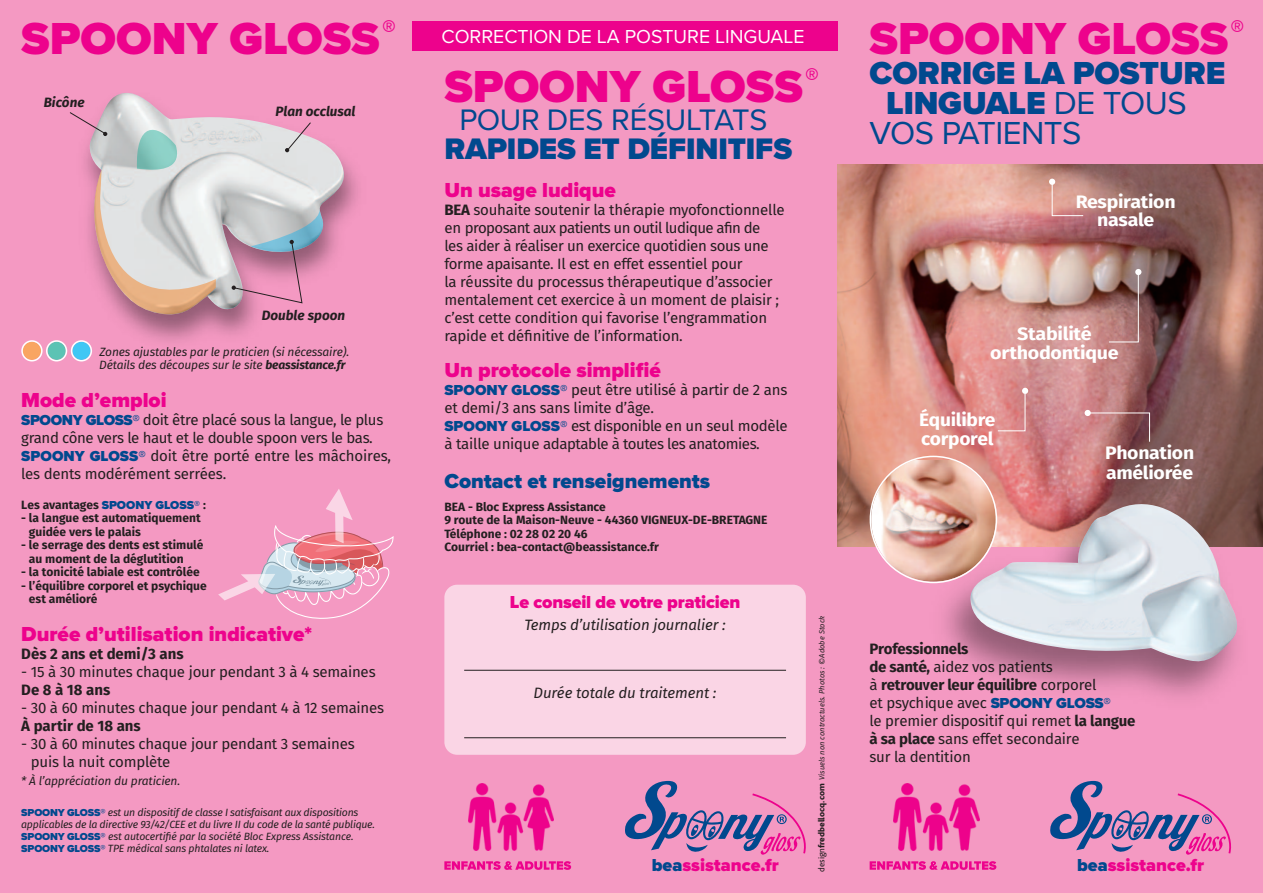
<style>
.page{position:relative;width:1263px;height:893px;background:#f499c2}
.page>*{position:absolute;margin:0;border:0;box-sizing:border-box;transform-origin:0 0}
.t1{font:900 46.5px "Proxima Nova";color:#ed028c}
.t2{font:900 33px "Proxima Nova";letter-spacing:-.005em;color:#01498e}
.t3{font:33px "Proxima Nova";letter-spacing:-.015em;color:#01498e}
.t4{font:900 30.75px "Proxima Nova";letter-spacing:-.005em;color:#01498e}
.t5{font:30.75px "Proxima Nova";letter-spacing:-.01em;color:#01498e}
.t6{font:900 21px "Proxima Nova";color:#ed028c}
.t7{font:900 21px "Proxima Nova";color:#01498e}
.t8{font:19.5px "Proxima Nova";color:#fff}
.t9{font:900 18px "Proxima Nova";color:#ed028c}
.t10{font:700 18px "Fira Sans";letter-spacing:-.015em;color:#fff;scale:1.08 1}
.t11{font:700 18px "Fira Sans";letter-spacing:-.015em;color:#fff;scale:1.1 1}
.t12{font:700 18px "Fira Sans";letter-spacing:-.015em;color:#fff;scale:1.07 1}
.t13{font:15px/18px "Fira Sans";letter-spacing:-.015em;color:#231f20}
.t14{font:700 15px "Fira Sans";letter-spacing:-.015em;color:#231f20}
.t15{font:italic 15px "Fira Sans";letter-spacing:-.01em;color:#231f20}
.t16{font:15px "Fira Sans";letter-spacing:-.04em;color:#231f20}
.t17{font:italic 700 13.5px "Fira Sans";color:#231f20}
.t18{font:700 12px/13.5px "Fira Sans";color:#231f20}
.t19{font:italic 12px/13.5px "Fira Sans";letter-spacing:-.015em;color:#231f20}
.t20{font:italic 10.5px "Fira Sans";letter-spacing:-.025em;color:#231f20}
.t21{font:italic 7.5px "Fira Sans";color:#231f20}
.s1{font-weight:700}
.s2{font-family:"Proxima Nova";font-weight:900;color:#01498e}
.s3{font-family:"Proxima Nova";font-weight:900;font-style:normal;color:#01498e}
.s4{color:#01498e}
.s5{font-family:"Bliss";font-style:normal;font-size:9px}
.s6{font-family:"Bliss";font-weight:800;font-style:normal;font-size:9px}
.s7{font-size:9px}
.s8{font-weight:400}
</style>
<div class="page">
<img style="left:838px;top:164px;width:425px;height:383px">
<div style="left:412px;top:21px;width:426px;height:30px;background:#ed028c"></div>
<svg style="left:870px;top:456px;width:127px;height:127px;background:#e9b9b1"></svg>
<img style="left:925px;top:493px;width:332px;height:204px">
<img style="left:970px;top:501px;width:268px;height:161px">
<img style="left:893px;top:784px;width:86px;height:66px">
<svg style="left:1050px;top:781px;width:181px;height:74px"></svg>
<svg style="left:997px;top:388px;width:31px;height:44px"></svg>
<div style="left:1084px;top:410px;width:7px;height:6px;background:#fff;border-radius:50%"></div>
<svg style="left:1108px;top:269px;width:33px;height:74px;background:#a07571"></svg>
<svg style="left:218px;top:489px;width:176px;height:130px"></svg>
<div style="left:444px;top:585px;width:362px;height:170px;background:#fad5e5;border-radius:13px"></div>
<hr style="left:464px;top:670px;width:322px;height:1px;background:#231f20">
<hr style="left:464px;top:737px;width:322px;height:1px;background:#231f20">
<svg style="left:870px;top:861px;width:126px;height:9px"></svg>
<img style="left:468px;top:784px;width:86px;height:66px">
<svg style="left:444px;top:861px;width:127px;height:9px"></svg>
<svg style="left:625px;top:781px;width:181px;height:74px"></svg>
<svg style="left:1049px;top:179px;width:35px;height:37px"></svg>
<svg style="left:1086px;top:412px;width:64px;height:30px;background:#a76d6f"></svg>
<img style="left:21px;top:162px;width:337px;height:200px">
<img style="left:104px;top:93px;width:241px;height:222px">
<svg style="left:69px;top:111px;width:147px;height:218px"></svg>
<svg style="left:285px;top:122px;width:27px;height:30px"></svg>
<svg style="left:232px;top:207px;width:93px;height:97px"></svg>
<p class="t1" style="left:21px;top:20px;width:376px">SPOONY GLOSS<sup>®</sup></p>
<p class="t17" style="left:44px;top:92px;width:42px">Bicône</p>
<p class="t17" style="left:275px;top:102px;width:82px">Plan occlusal</p>
<p class="t17" style="left:262px;top:306px;width:85px">Double spoon</p>
<p class="t19" style="left:99px;top:345px;width:252px">Zones ajustables par le praticien (si nécessaire).<br>Détails des découpes sur le site <span class="s1">beassistance.fr</span></p>
<p class="t6" style="left:21px;top:392px;width:147px">Mode d’emploi</p>
<p class="t13" style="left:21px;top:412px;width:364px"><span class="s2">SPOONY GLOSS®</span> doit être placé sous la langue, le plus grand cône vers le haut et le double spoon vers le bas.</p>
<p class="t13" style="left:21px;top:448px;width:371px"><span class="s2">SPOONY GLOSS®</span> doit être porté entre les mâchoires, les dents modérément serrées.</p>
<p class="t18" style="left:21px;top:499px;width:186px">Les avantages <span class="s2">SPOONY GLOSS®</span> :</p>
<p class="t18" style="left:29px;top:512px;width:173px;text-indent:-8px">- la langue est automatiquement guidée vers le palais</p>
<p class="t18" style="left:29px;top:539px;width:176px;text-indent:-8px">- le serrage des dents est stimulé au moment de la déglutition</p>
<p class="t18" style="left:21px;top:566px;width:180px">- la tonicité labiale est contrôlée</p>
<p class="t18" style="left:29px;top:580px;width:179px;text-indent:-8px">- l’équilibre corporel et psychique est amélioré</p>
<p class="t6" style="left:21px;top:626px;width:292px">Durée d’utilisation indicative*</p>
<p class="t14" style="left:21px;top:648px;width:164px">Dès 2 ans et demi/3 ans</p>
<p class="t13" style="left:21px;top:664px;width:356px">- 15 à 30 minutes chaque jour pendant 3 à 4 semaines</p>
<p class="t14" style="left:21px;top:684px;width:91px">De 8 à 18 ans</p>
<p class="t13" style="left:21px;top:700px;width:364px">- 30 à 60 minutes chaque jour pendant 4 à 12 semaines</p>
<p class="t14" style="left:21px;top:720px;width:121px">À partir de 18 ans</p>
<p class="t13" style="left:31px;top:736px;width:325px;text-indent:-10px">- 30 à 60 minutes chaque jour pendant 3 semaines puis la nuit complète</p>
<p class="t19" style="left:21px;top:774px;width:161px">* À l’appréciation du praticien.</p>
<p class="t20" style="left:21px;top:807px;width:339px"><span class="s3">SPOONY GLOSS®</span> est un dispositif de classe I satisfaisant aux dispositions</p>
<p class="t20" style="left:21px;top:819px;width:355px">applicables de la directive 93/42/CEE et du livre II du code de la santé publique.</p>
<p class="t20" style="left:21px;top:831px;width:334px"><span class="s3">SPOONY GLOSS®</span> est autocertifié par la société Bloc Express Assistance.</p>
<p class="t20" style="left:21px;top:843px;width:250px"><span class="s3">SPOONY GLOSS®</span> TPE médical sans phtalates ni latex.</p>
<p class="t8" style="left:441px;top:30px;width:364px">CORRECTION DE LA POSTURE LINGUALE</p>
<p class="t1" style="left:444px;top:69px;width:376px">SPOONY GLOSS<sup>®</sup></p>
<p class="t5" style="left:459px;top:110px;width:309px">POUR DES RÉSULTATS</p>
<p class="t4" style="left:444px;top:137px;width:349px">RAPIDES ET DÉFINITIFS</p>
<p class="t6" style="left:444px;top:182px;width:173px">Un usage ludique</p>
<p class="t13" style="left:444px;top:202px;width:342px"><span class="s1">BEA</span> souhaite soutenir la thérapie myofonctionnelle</p>
<p class="t16" style="left:444px;top:222px;width:317px">en proposant aux patients un outil ludique afin de</p>
<p class="t13" style="left:444px;top:238px;width:326px">les aider à réaliser un exercice quotidien sous une forme apaisante. Il est en effet essentiel pour</p>
<p class="t13" style="left:444px;top:274px;width:336px">la réussite du processus thérapeutique d’associer mentalement cet exercice à un moment de plaisir ; c’est cette condition qui favorise l’engrammation</p>
<p class="t13" style="left:444px;top:328px;width:240px">rapide et définitive de l’information.</p>
<p class="t6" style="left:444px;top:362px;width:218px">Un protocole simplifié</p>
<p class="t13" style="left:444px;top:382px;width:345px"><span class="s2">SPOONY GLOSS®</span> peut être utilisé à partir de 2 ans</p>
<p class="t13" style="left:444px;top:400px;width:211px">et demi/3 ans sans limite d’âge.</p>
<p class="t13" style="left:444px;top:418px;width:345px"><span class="s2">SPOONY GLOSS®</span> est disponible en un seul modèle</p>
<p class="t13" style="left:444px;top:436px;width:317px">à taille unique adaptable à toutes les anatomies.</p>
<p class="t7" style="left:444px;top:473px;width:267px">Contact et renseignements</p>
<p class="t18" style="left:444px;top:501px;width:163px">BEA - Bloc Express Assistance</p>
<p class="t18" style="left:444px;top:514px;width:325px">9 route de la Maison-Neuve - 44360 VIGNEUX-DE-BRETAGNE</p>
<p class="t18" style="left:444px;top:528px;width:145px">Téléphone : 02 28 02 20 46</p>
<p class="t18" style="left:444px;top:541px;width:216px">Courriel : bea-contact@beassistance.fr</p>
<p class="t9" style="left:510px;top:595px;width:232px">Le conseil de votre praticien</p>
<p class="t15" style="left:524px;top:616px;width:203px">Temps d’utilisation journalier :</p>
<p class="t15" style="left:534px;top:684px;width:184px">Durée totale du traitement :</p>
<p class="t9" style="left:652px;top:858px;width:128px"><span class="s4">bea</span>ssistance.fr</p>
<p class="t21" style="left:817px;top:872px;width:257px;rotate:-90deg"><span class="s5">design</span><span class="s6">fredbellocq.com</span> Visuels non contractuels. Photos : <span class="s7">©</span>Adobe Stock</p>
<p class="t1" style="left:870px;top:20px;width:376px">SPOONY GLOSS<sup>®</sup></p>
<p class="t2" style="left:870px;top:60px;width:357px">CORRIGE LA POSTURE</p>
<p class="t2" style="left:886px;top:90px;width:302px">LINGUALE <span class="s8">DE TOUS</span></p>
<p class="t3" style="left:870px;top:121px;width:213px">VOS PATIENTS</p>
<p class="t10" style="left:1076px;top:195px;width:94px">Respiration</p>
<p class="t10" style="left:1097px;top:213px;width:54px">nasale</p>
<p class="t11" style="left:1017px;top:326px;width:69px">Stabilité</p>
<p class="t11" style="left:990px;top:346px;width:118px">orthodontique</p>
<p class="t12" style="left:919px;top:412px;width:73px">Équilibre</p>
<p class="t12" style="left:921px;top:431px;width:69px">corporel</p>
<p class="t10" style="left:1105px;top:446px;width:84px">Phonation</p>
<p class="t10" style="left:1106px;top:465px;width:82px">améliorée</p>
<p class="t14" style="left:869px;top:643px;width:100px">Professionnels</p>
<p class="t13" style="left:869px;top:659px;width:185px"><span class="s1">de santé,</span> aidez vos patients</p>
<p class="t14" style="left:869px;top:679px;width:229px"><span class="s8">à</span> retrouver leur équilibre <span class="s8">corporel</span></p>
<p class="t13" style="left:869px;top:695px;width:243px">et psychique avec <span class="s2">SPOONY GLOSS®</span></p>
<p class="t13" style="left:869px;top:713px;width:268px">le premier dispositif qui remet <span class="s1">la langue</span></p>
<p class="t13" style="left:869px;top:731px;width:212px"><span class="s1">à sa place</span> sans effet secondaire</p>
<p class="t13" style="left:869px;top:749px;width:103px">sur la dentition</p>
<p class="t9" style="left:1077px;top:858px;width:128px"><span class="s4">bea</span>ssistance.fr</p>
</div>
